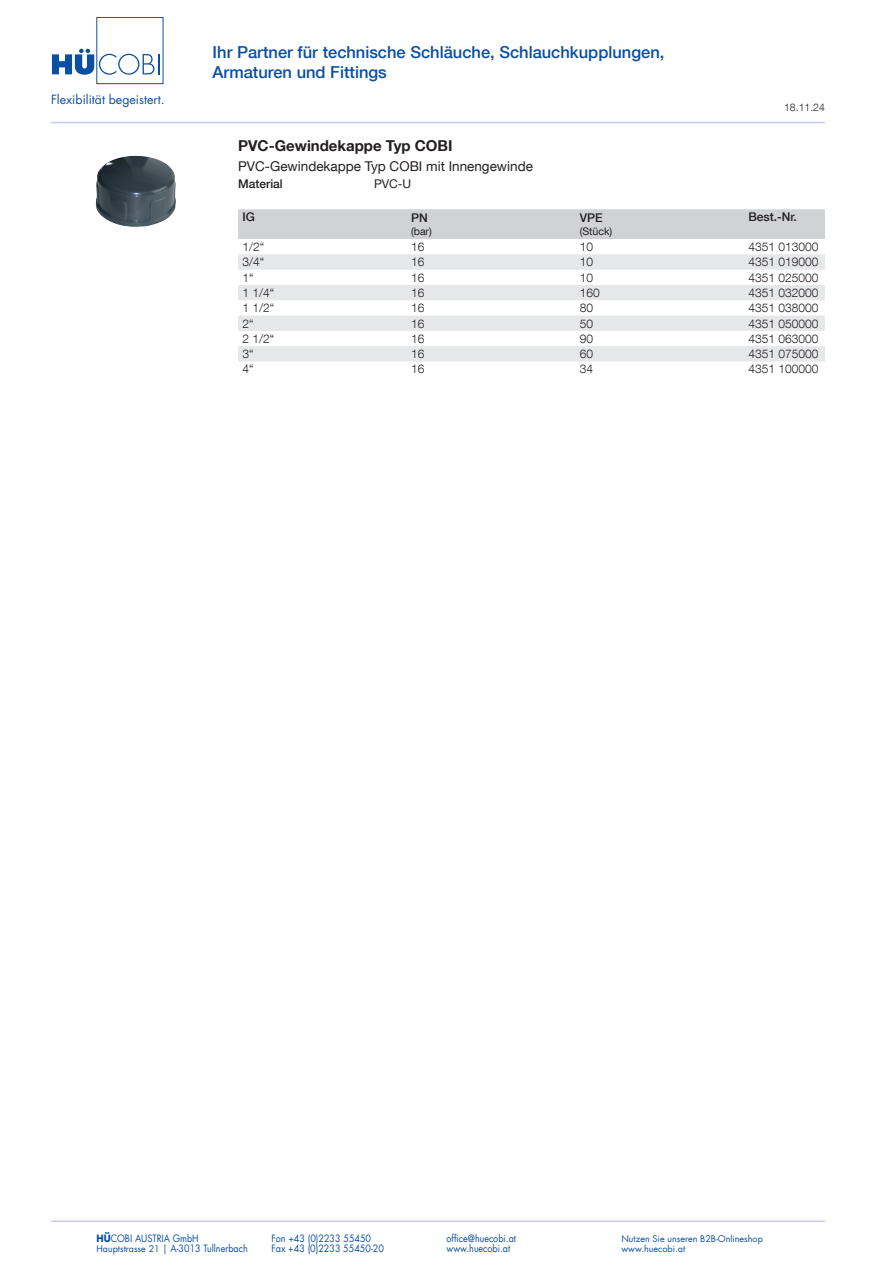
<style>
.page{position:relative;width:893px;height:1263px;background:#fff}
.page>*{position:absolute;margin:0;border:0;box-sizing:border-box;transform-origin:0 0}
.t1{font:500 16.5px/19.8px "Helvetica Neue LT Com";color:#0a4fa2}
.t2{font:700 15px "Helvetica Neue LT Com";color:#231f20}
.t3{font:13.5px "Helvetica Neue LT Com";color:#231f20}
.t4{font:12.3px "Futura LT";color:#0a4fa2}
.t5{font:300 12px "Helvetica Neue LT Com";color:#231f20}
.t6{font:500 12px "Helvetica Neue LT Com";color:#231f20}
.t7{font:12px "Helvetica Neue LT Com";color:#231f20}
.t8{font:10.5px "Helvetica Neue LT Com";color:#231f20}
.t9{font:300 10.5px "Helvetica Neue LT Com";color:#231f20}
.t10{font:9.9px "Futura LT";color:#0a4fa2;scale:.91 1}
.t11{font:9px "Futura LT";color:#0a4fa2}
.s1{font-weight:700}
.s2{font-size:9px}
</style>
<div class="page">
<hr style="left:51px;top:122px;width:774px;height:1px;background:#c7cbe6">
<hr style="left:51px;top:1220px;width:774px;height:2px;background:#c7cbe6">
<div style="left:96px;top:17px;width:67px;height:67px;border:1px solid #0a4fa2"></div>
<svg style="left:52px;top:49px;width:108px;height:26px"></svg>
<div style="left:238px;top:209px;width:587px;height:30px;background:#d1d2d4"></div>
<svg style="left:238px;top:254px;width:587px;height:107px;fill:#e6e7e9"></svg>
<img style="left:95px;top:156px;width:81px;height:71px">
<p class="t4" style="left:51px;top:91px;width:115px">Flexibilität begeistert.</p>
<h1 class="t1" style="left:213px;top:42px;width:453px">Ihr Partner für technische Schläuche, Schlauchkupplungen,<br>Armaturen und Fittings</h1>
<p class="t2" style="left:238px;top:136px;width:216px">PVC-Gewindekappe Typ COBI</p>
<p class="t3" style="left:238px;top:158px;width:296px">PVC-Gewindekappe Typ COBI mit Innengewinde</p>
<p class="t6" style="left:238px;top:177px;width:46px">Material</p>
<p class="t7" style="left:374px;top:176px;width:39px">PVC-U</p>
<p class="t6" style="left:242px;top:210px;width:14px">IG</p>
<p class="t6" style="left:411px;top:211px;width:18px">PN</p>
<p class="t8" style="left:411px;top:224px;width:22px">(bar)</p>
<p class="t6" style="left:580px;top:211px;width:24px">VPE</p>
<p class="t8" style="left:580px;top:224px;width:34px">(Stück)</p>
<p class="t9" style="left:784px;top:101px;width:42px">18.11.24</p>
<p class="t6" style="left:748px;top:210px;width:50px">Best.-Nr.</p>
<p class="t5" style="left:242px;top:239px;width:23px">1/2“</p>
<p class="t5" style="left:411px;top:239px;width:15px">16</p>
<p class="t5" style="left:580px;top:239px;width:15px">10</p>
<p class="t5" style="left:748px;top:239px;width:72px">4351 013000</p>
<p class="t5" style="left:242px;top:255px;width:23px">3/4“</p>
<p class="t5" style="left:411px;top:255px;width:15px">16</p>
<p class="t5" style="left:580px;top:255px;width:15px">10</p>
<p class="t5" style="left:748px;top:255px;width:72px">4351 019000</p>
<p class="t5" style="left:242px;top:270px;width:13px">1“</p>
<p class="t5" style="left:411px;top:270px;width:15px">16</p>
<p class="t5" style="left:580px;top:270px;width:15px">10</p>
<p class="t5" style="left:748px;top:270px;width:72px">4351 025000</p>
<p class="t5" style="left:242px;top:285px;width:33px">1 1/4“</p>
<p class="t5" style="left:411px;top:285px;width:15px">16</p>
<p class="t5" style="left:580px;top:285px;width:22px">160</p>
<p class="t5" style="left:748px;top:285px;width:72px">4351 032000</p>
<p class="t5" style="left:242px;top:301px;width:33px">1 1/2“</p>
<p class="t5" style="left:411px;top:301px;width:15px">16</p>
<p class="t5" style="left:580px;top:301px;width:15px">80</p>
<p class="t5" style="left:748px;top:301px;width:72px">4351 038000</p>
<p class="t5" style="left:242px;top:316px;width:13px">2“</p>
<p class="t5" style="left:411px;top:316px;width:15px">16</p>
<p class="t5" style="left:580px;top:316px;width:15px">50</p>
<p class="t5" style="left:748px;top:316px;width:72px">4351 050000</p>
<p class="t5" style="left:242px;top:331px;width:33px">2 1/2“</p>
<p class="t5" style="left:411px;top:331px;width:15px">16</p>
<p class="t5" style="left:580px;top:331px;width:15px">90</p>
<p class="t5" style="left:748px;top:331px;width:72px">4351 063000</p>
<p class="t5" style="left:242px;top:347px;width:13px">3“</p>
<p class="t5" style="left:411px;top:347px;width:15px">16</p>
<p class="t5" style="left:580px;top:347px;width:15px">60</p>
<p class="t5" style="left:748px;top:347px;width:72px">4351 075000</p>
<p class="t5" style="left:242px;top:362px;width:13px">4“</p>
<p class="t5" style="left:411px;top:362px;width:15px">16</p>
<p class="t5" style="left:580px;top:362px;width:15px">34</p>
<p class="t5" style="left:748px;top:362px;width:72px">4351 100000</p>
<p class="t10" style="left:97px;top:1232px;width:114px"><span class="s1">HÜ</span>COBI AUSTRIA GmbH</p>
<p class="t10" style="left:271px;top:1232px;width:111px">Fon +43 (0)2233 55450</p>
<p class="t10" style="left:446px;top:1232px;width:78px">office@huecobi.at</p>
<p class="t11" style="left:621px;top:1233px;width:143px">Nutzen Sie unseren B2B-Onlineshop</p>
<p class="t10" style="left:97px;top:1242px;width:168px"><span class="s2">Hauptstrasse 21</span> | A-3013 Tullnerbach</p>
<p class="t10" style="left:271px;top:1242px;width:125px">Fax +43 (0)2233 55450-20</p>
<p class="t10" style="left:446px;top:1242px;width:72px">www.huecobi.at</p>
<p class="t11" style="left:621px;top:1243px;width:65px">www.huecobi.at</p>
</div>
